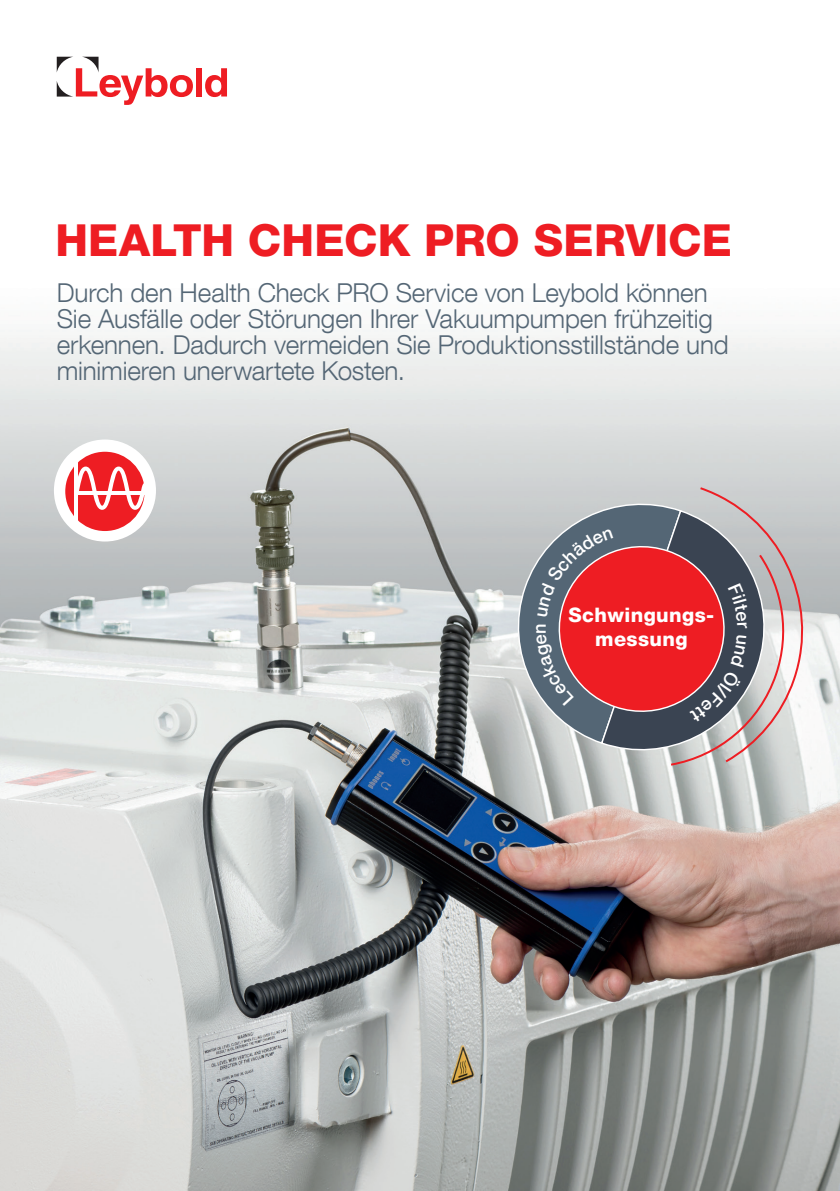
<style>
.page{position:relative;width:840px;height:1191px;background:#fff}
.page>*{position:absolute;margin:0;border:0;box-sizing:border-box;transform-origin:0 0}
.t1{font:800 44px "Helvetica Neue LT Com";letter-spacing:.005em;color:#ee1d23}
.t2{font:300 26px/26px "Helvetica Neue LT Com";letter-spacing:-.005em;color:#546675}
.t3{font:800 20px/24px "Helvetica Neue LT Com";letter-spacing:.02em;color:#fff;text-align:center}
.t4{font:500 18.2px "Helvetica Neue LT Com";color:#fff}
</style>
<div class="page">
<img style="left:0;top:56px;width:839px;height:1135px">
<div style="left:196px;top:68px;width:6px;height:28px;background:#ee1d23"></div>
<svg style="left:205px;top:68px;width:22px;height:29px"></svg>
<svg style="left:57px;top:57px;width:136px;height:48px"></svg>
<div style="left:54px;top:439px;width:102px;height:102px;background:#fff;border-radius:50%"></div>
<div style="left:65px;top:452px;width:79px;height:79px;background:#ee1d23;border-radius:50%"></div>
<hr style="left:75px;top:460px;width:3px;height:61px;background:#fff">
<svg style="left:78px;top:466px;width:67px;height:44px"></svg>
<svg style="left:510px;top:503px;width:26px;height:242px;background:#b0b7ba"></svg>
<svg style="left:536px;top:485px;width:286px;height:282px;background:#af7c81"></svg>
<h1 class="t1" style="left:55px;top:214px;width:677px">HEALTH CHECK PRO SERVICE</h1>
<p class="t2" style="left:57px;top:279px;width:673px">Durch den Health Check PRO Service von Leybold können Sie Ausfälle oder Störungen Ihrer Vakuumpumpen frühzeitig erkennen. Dadurch vermeiden Sie Produktionsstillstände und minimieren unerwartete Kosten.</p>
<p class="t4" style="left:528px;top:633px;width:12px;rotate:-90deg">n</p>
<p class="t3" style="left:568px;top:603px;width:147px">Schwingungs&shy;messung</p>
</div>
